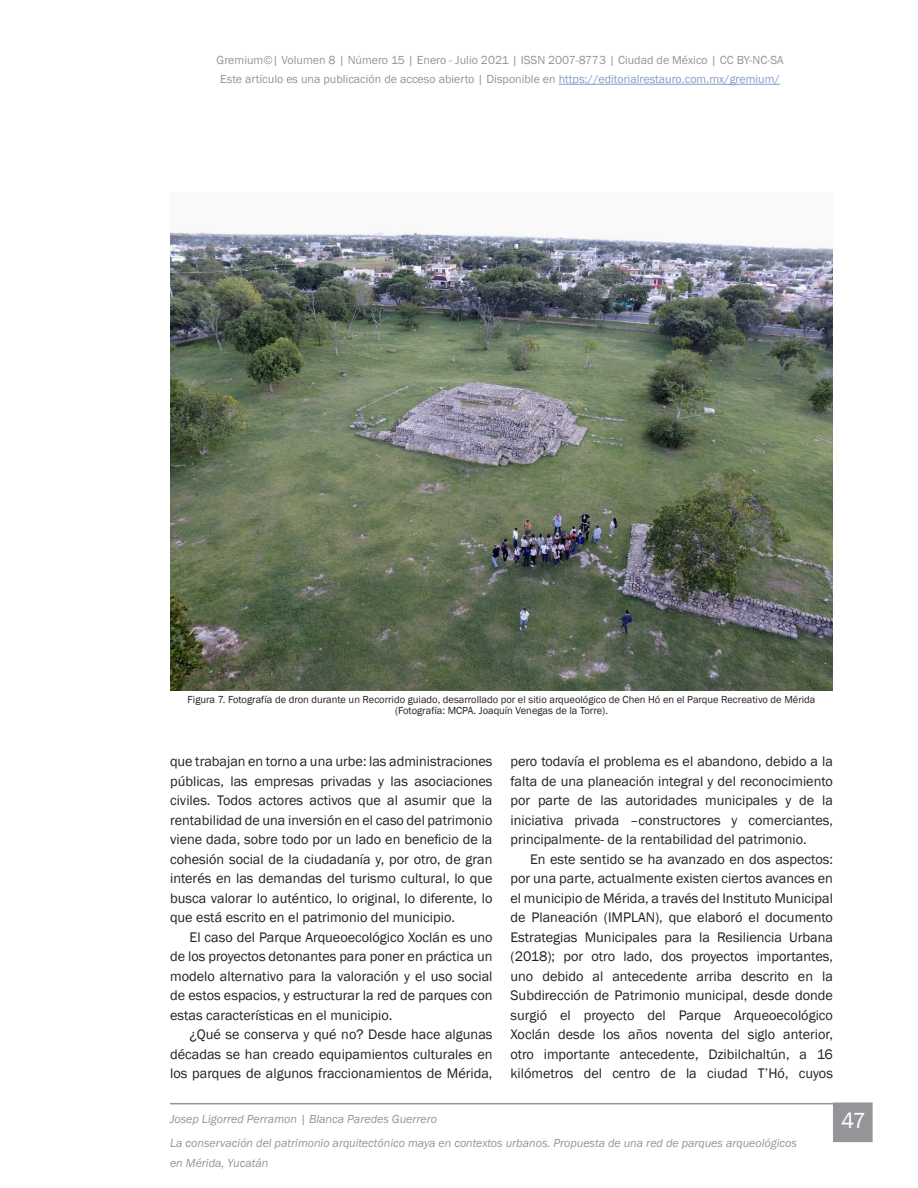
<style>
.page{position:relative;width:918px;height:1188px;background:#fff}
.page>*{position:absolute;margin:0;border:0;box-sizing:border-box;transform-origin:0 0}
.t1{font:22.5px "Franklin Gothic";color:#fff}
.Cuerpo_Gral{font:14.25px/19.5px "Franklin Gothic";color:#231f20;text-align:justify}
.t2{font:12px/19.5px "Franklin Gothic";color:#939598;text-align:center}
.t3{font:italic 12px/23.7px "Franklin Gothic";color:#939598}
.Pie_ilustración{font:10.5px/10.5px "Franklin Gothic";color:#231f20;text-align:center}
.s1{color:#879bc7}
</style>
<div class="page">
<div style="left:833px;top:1102px;width:40px;height:40px;background:#939598;border:2px solid #939598"></div>
<hr style="left:170px;top:1103px;width:663px;height:1px;background:#939598">
<hr style="left:559px;top:84px;width:221px;height:1px;background:#879bc7">
<img style="left:170px;top:227px;width:663px;height:463px">
<p class="t2" style="left:217px;top:50px;width:569px">Gremium©| Volumen 8 | Número 15 | Enero - Julio 2021 | ISSN 2007-8773 | Ciudad de México | CC BY-NC-SA<br>Este artículo es una publicación de acceso abierto | Disponible en <span class="s1">https://editorialrestauro.com.mx/gremium/</span></p>
<p class="Pie_ilustración" style="left:188px;top:695px;width:629px">Figura 7. Fotografía de dron durante un Recorrido guiado, desarrollado por el sitio arqueológico de Chen Hó en el Parque Recreativo de Mérida (Fotografía: MCPA. Joaquín Venegas de la Torre).</p>
<p class="Cuerpo_Gral" style="left:170px;top:752px;width:324px">que trabajan en torno a una urbe: las administraciones públicas, las empresas privadas y las asociaciones civiles. Todos actores activos que al asumir que la rentabilidad de una inversión en el caso del patrimonio viene dada, sobre todo por un lado en beneficio de la cohesión social de la ciudadanía y, por otro, de gran interés en las demandas del turismo cultural, lo que busca valorar lo auténtico, lo original, lo diferente, lo que está escrito en el patrimonio del municipio.</p>
<p class="Cuerpo_Gral" style="left:170px;top:928px;width:324px;text-indent:20px">El caso del Parque Arqueoecológico Xoclán es uno de los proyectos detonantes para poner en práctica un modelo alternativo para la valoración y el uso social de estos espacios, y estructurar la red de parques con estas características en el municipio.</p>
<p class="Cuerpo_Gral" style="left:170px;top:1025px;width:324px;text-indent:20px">¿Qué se conserva y qué no? Desde hace algunas décadas se han creado equipamientos culturales en los parques de algunos fraccionamientos de Mérida,</p>
<p class="Cuerpo_Gral" style="left:511px;top:752px;width:324px">pero todavía el problema es el abandono, debido a la falta de una planeación integral y del reconocimiento por parte de las autoridades municipales y de la iniciativa privada –constructores y comerciantes, principalmente- de la rentabilidad del patrimonio.</p>
<p class="Cuerpo_Gral" style="left:511px;top:850px;width:324px;text-indent:20px">En este sentido se ha avanzado en dos aspectos: por una parte, actualmente existen ciertos avances en el municipio de Mérida, a través del Instituto Municipal de Planeación (IMPLAN), que elaboró el documento Estrategias Municipales para la Resiliencia Urbana (2018); por otro lado, dos proyectos importantes, uno debido al antecedente arriba descrito en la Subdirección de Patrimonio municipal, desde donde surgió el proyecto del Parque Arqueoecológico Xoclán desde los años noventa del siglo anterior, otro importante antecedente, Dzibilchaltún, a 16 kilómetros del centro de la ciudad T’Hó, cuyos</p>
<p class="t3" style="left:170px;top:1108px;width:628px">Josep Ligorred Perramon | Blanca Paredes Guerrero<br>La conservación del patrimonio arquitectónico maya en contextos urbanos. Propuesta de una red de parques arqueológicos</p>
<p class="t3" style="left:170px;top:1151px;width:100px">en Mérida, Yucatán</p>
<h1 class="t1" style="left:841px;top:1106px;width:26px">47</h1>
</div>
